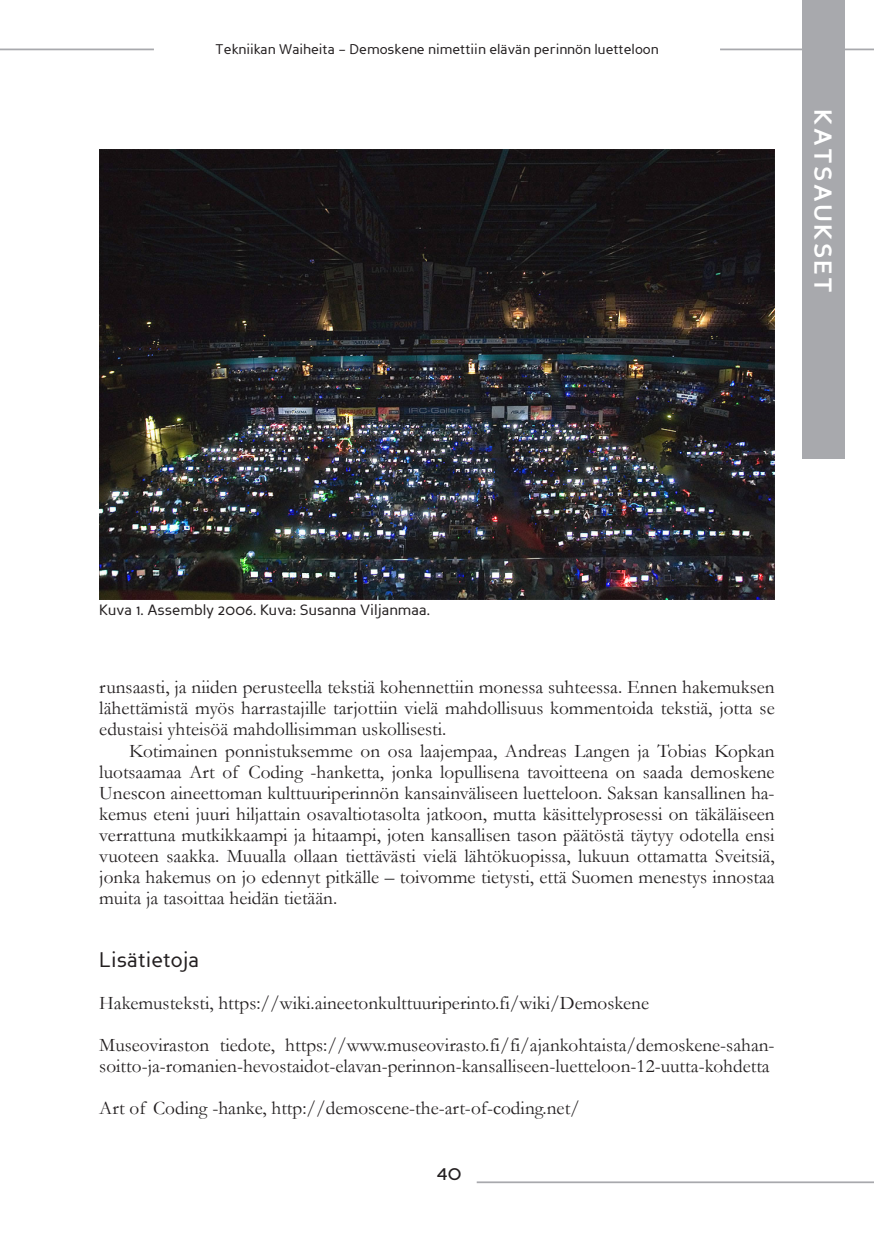
<style>
.page{position:relative;width:874px;height:1241px;background:#fff}
.page>*{position:absolute;margin:0;border:0;box-sizing:border-box;transform-origin:0 0}
.t1{font:700 24.5px "Perspective Sans";letter-spacing:.1em;color:#fff}
.Otsikko2_kopio{font:21px "Perspective Sans";color:#231f20}
.Leipäteksti{font:19.25px/21px "Garamond";color:#231f20;text-align:justify}
.Leipäteksti_1{font:19.25px/21px "Garamond";color:#231f20}
.Kuvateksti{font:14.88px "Perspective Sans";color:#231f20}
.t2{font:14px "Perspective Sans";color:#231f20}
</style>
<div class="page">
<hr style="left:719px;top:49px;width:154px;height:1px;background:#a8a9ad">
<hr style="left:0;top:49px;width:154px;height:1px;background:#a8a9ad">
<div style="left:801px;top:0;width:42px;height:458px;background:#a8a9ad"></div>
<hr style="left:476px;top:1181px;width:397px;height:1px;background:#a8a9ad">
<img style="left:99px;top:150px;width:675px;height:449px">
<p class="t2" style="left:215px;top:41px;width:444px">Tekniikan Waiheita – Demoskene nimettiin elävän perinnön luetteloon</p>
<p class="t1" style="left:837px;top:109px;width:185px;rotate:90deg">KATSAUKSET</p>
<p class="Kuvateksti" style="left:99px;top:601px;width:332px">Kuva 1. Assembly 2006. Kuva: Susanna Viljanmaa.</p>
<p class="Leipäteksti" style="left:99px;top:676px;width:676px">runsaasti, ja niiden perusteella tekstiä kohennettiin monessa suhteessa. Ennen hakemuksen lähettämistä myös harrastajille tarjottiin vielä mahdollisuus kommentoida tekstiä, jotta se edustaisi yhteisöä mahdollisimman uskollisesti.</p>
<p class="Leipäteksti" style="left:99px;top:739px;width:676px;text-indent:30px">Kotimainen ponnistuksemme on osa laajempaa, Andreas Langen ja Tobias Kopkan luotsaamaa Art of Coding -hanketta, jonka lopullisena tavoitteena on saada demoskene Unescon aineettoman kulttuuriperinnön kansainväliseen luetteloon. Saksan kansallinen ha&shy;kemus eteni juuri hiljattain osavaltiotasolta jatkoon, mutta käsittelyprosessi on täkäläiseen verrattuna mutkikkaampi ja hitaampi, joten kansallisen tason päätöstä täytyy odotella ensi vuoteen saakka. Muualla ollaan tiettävästi vielä lähtökuopissa, lukuun ottamatta Sveitsiä, jonka hakemus on jo edennyt pitkälle – toivomme tietysti, että Suomen menestys innostaa muita ja tasoittaa heidän tietään.</p>
<p class="Otsikko2_kopio" style="left:99px;top:947px;width:101px">Lisätietoja</p>
<p class="Leipäteksti_1" style="left:99px;top:991px;width:551px">Hakemusteksti, https://wiki.aineetonkulttuuriperinto.fi/wiki/Demoskene</p>
<p class="Leipäteksti_1" style="left:99px;top:1033px;width:676px">Museoviraston tiedote, https://www.museovirasto.fi/fi/ajankohtaista/demoskene-sahan&shy;soitto-ja-romanien-hevostaidot-elavan-perinnon-kansalliseen-luetteloon-12-uutta-kohdetta</p>
<p class="Leipäteksti_1" style="left:99px;top:1096px;width:482px">Art of Coding -hanke, http://demoscene-the-art-of-coding.net/</p>
<p class="Otsikko2_kopio" style="left:437px;top:1160px;width:26px">40</p>
</div>
